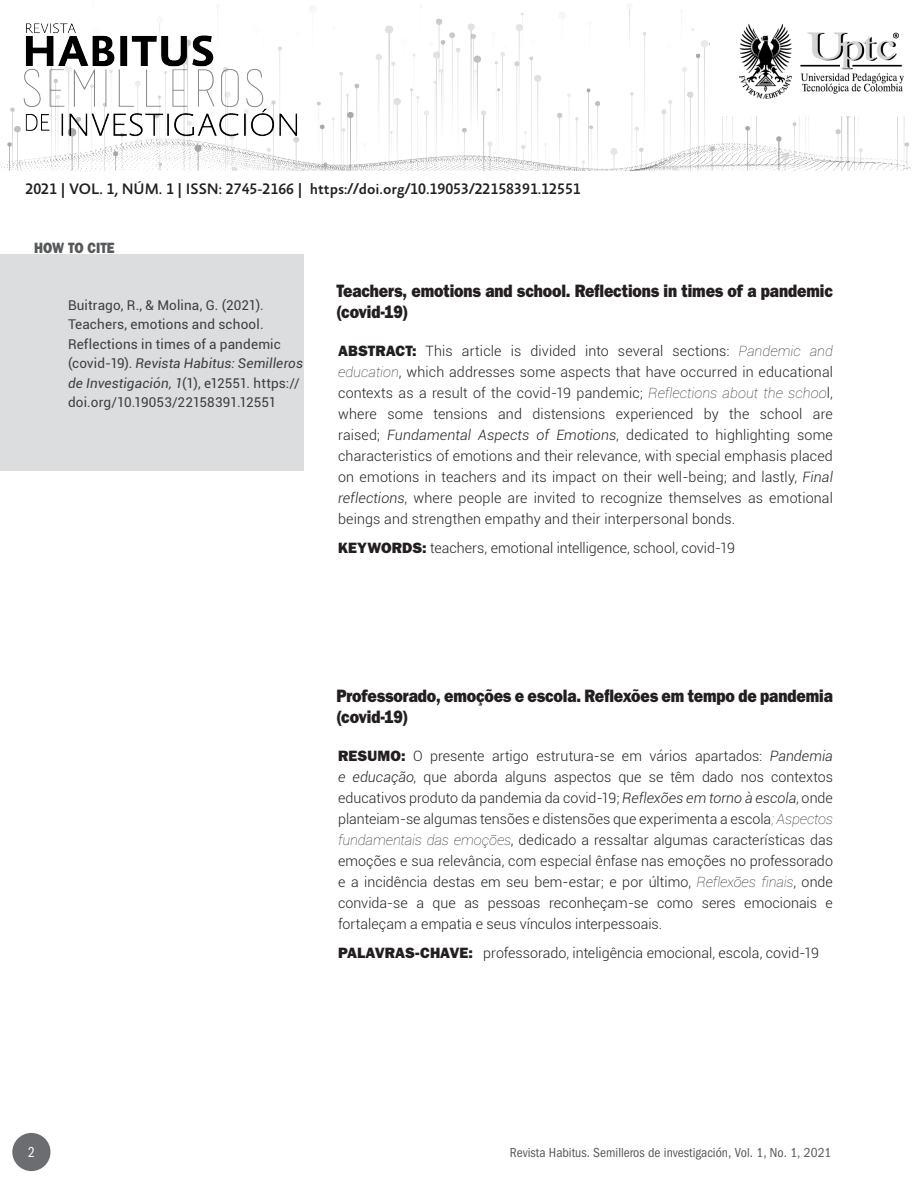
<style>
.page{position:relative;width:918px;height:1188px;background:#fff}
.page>*{position:absolute;margin:0;border:0;box-sizing:border-box;transform-origin:0 0}
.pag_2_Traducciones_d{font:18px/21px "ITC Franklin Gothic Std Hvy";letter-spacing:-.005em;color:#231f20;scale:.87 1}
.pag_1_2_Año___volume{font:500 15.45px "Absara Sans TF";color:#231f20}
._6_Resumen_abtract_T{font:15px "ITC Franklin Gothic Std Hvy";color:#57585a;scale:.87 1}
.t1{font:15px "ITC Franklin Gothic Std Bk Cp";color:#fff}
.pág_1_Resumen{font:300 14.25px/21px "Roboto";letter-spacing:.005em;color:#231f20;text-align:justify}
.pag_1_Palabrasclave{font:300 14.25px "Roboto";color:#231f20}
.pag_1_ComoCitar{font:13.5px/19.5px "Roboto";letter-spacing:.01em;color:#3e3e3f}
.t2{font:condensed 13.5px "ITC Franklin Gothic Std";color:#57585a}
.s1{font-style:italic}
.s2{font-family:"ITC Franklin Gothic Std Hvy";font-weight:400;font-size:15px}
.s3{font-weight:100;font-style:italic}
</style>
<div class="page">
<div style="left:12px;top:1133px;width:39px;height:38px;background:#6c6d70;border-radius:50%"></div>
<img style="left:0;top:9px;width:912px;height:161px">
<div style="left:0;top:254px;width:303px;height:217px;background:#dcdddf"></div>
<p class="pag_1_2_Año___volume" style="left:25px;top:181px;width:557px">2021 | VOL. 1, NÚM. 1 | ISSN: 2745-2166 | https://doi.org/10.19053/22158391.12551</p>
<p class="_6_Resumen_abtract_T" style="left:34px;top:239px;width:94px">HOW TO CITE</p>
<p class="pag_1_ComoCitar" style="left:68px;top:295px;width:237px">Buitrago, R., &amp; Molina, G. (2021).<br>Teachers, emotions and school.<br>Reflections in times of a pandemic (covid-19). <span class="s1">Revista Habitus: Semilleros de Investigación, 1</span>(1), e12551. https:// doi.org/10.19053/22158391.12551</p>
<p class="pag_2_Traducciones_d" style="left:336px;top:280px;width:572px">Teachers, emotions and school. Reflections in times of a pandemic (covid-19)</p>
<p class="pág_1_Resumen" style="left:338px;top:340px;width:496px"><span class="s2">ABSTRACT:</span> This article is divided into several sections: <span class="s3">Pandemic and education</span>, which addresses some aspects that have occurred in educational contexts as a result of the covid-19 pandemic; <span class="s3">Reflections about the schoo</span>l, where some tensions and distensions experienced by the school are raised; <span class="s1">Fundamental Aspects of Emotions</span>, dedicated to highlighting some characteristics of emotions and their relevance, with special emphasis placed on emotions in teachers and its impact on their well-being; and lastly, <span class="s1">Final reflections</span>, where people are invited to recognize themselves as emotional beings and strengthen empathy and their interpersonal bonds.</p>
<p class="pag_1_Palabrasclave" style="left:338px;top:539px;width:398px"><span class="s2">KEYWORDS:</span> teachers, emotional intelligence, school, covid-19</p>
<p class="pag_2_Traducciones_d" style="left:336px;top:685px;width:572px">Professorado, emoções e escola. Reflexões em tempo de pandemia (covid-19)</p>
<p class="pág_1_Resumen" style="left:338px;top:744px;width:496px"><span class="s2">RESUMO:</span> O presente artigo estrutura-se em vários apartados: <span class="s1">Pandemia e educação</span>, que aborda alguns aspectos que se têm dado nos contextos educativos produto da pandemia da covid-19; <span class="s1">Reflexões em torno à escola</span>, onde planteiam-se algumas tensões e distensões que experimenta a escola<span class="s3">; Aspectos fundamentais das emoções</span>, dedicado a ressaltar algumas características das emoções e sua relevância, com especial ênfase nas emoções no professorado e a incidência destas em seu bem-estar; e por último, <span class="s3">Reflexões finais</span>, onde convida-se a que as pessoas reconheçam-se como seres emocionais e fortaleçam a empatia e seus vínculos interpessoais.</p>
<p class="pag_1_Palabrasclave" style="left:338px;top:943px;width:483px"><span class="s2">PALAVRAS-CHAVE:</span> professorado, inteligência emocional, escola, covid-19</p>
<p class="t1" style="left:28px;top:1144px;width:8px">2</p>
<p class="t2" style="left:510px;top:1145px;width:323px">Revista Habitus. Semilleros de investigación, Vol. 1, No. 1, 2021</p>
</div>
